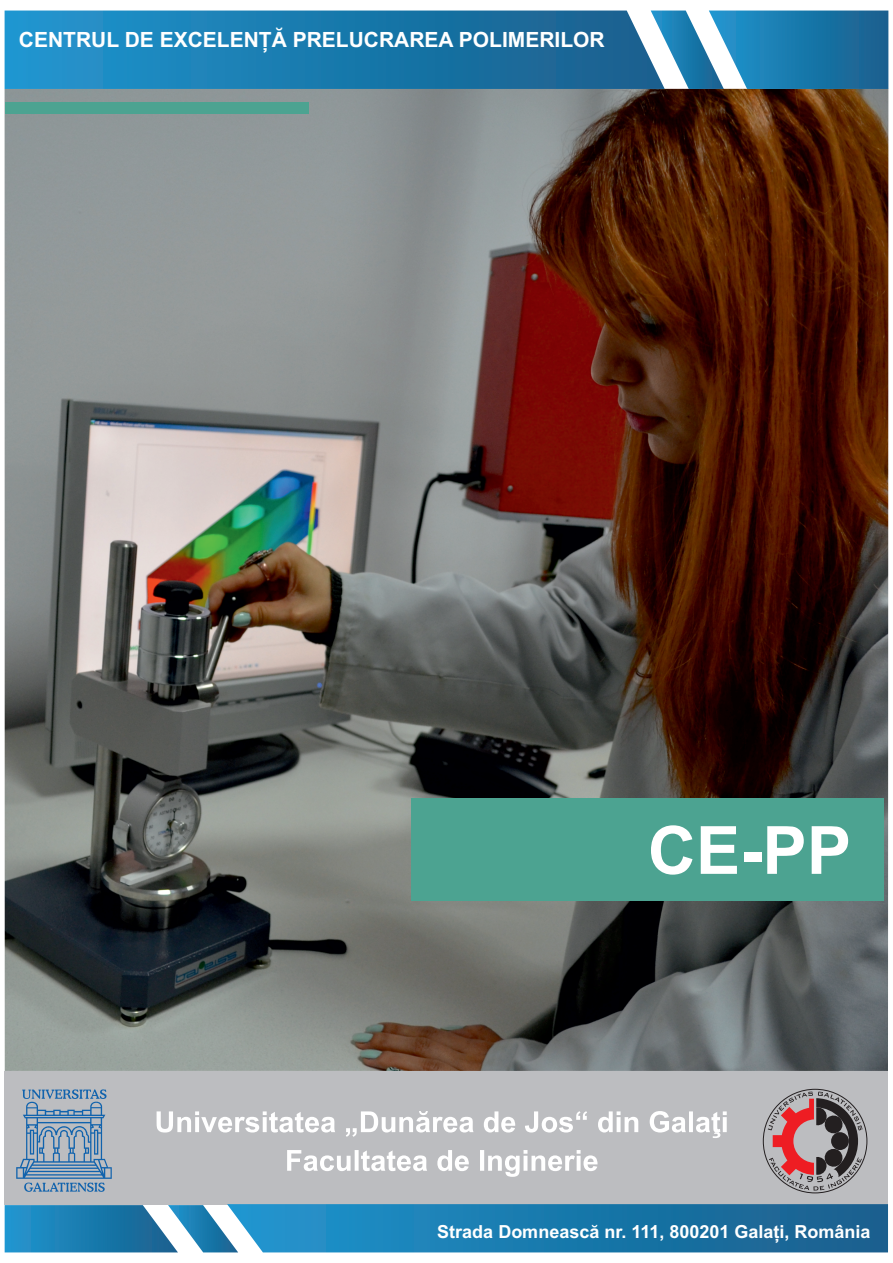
<style>
.page{position:relative;width:893px;height:1263px;background:#fff}
.page>*{position:absolute;margin:0;border:0;box-sizing:border-box;transform-origin:0 0}
.t1{font:700 66.6px "Arial";color:#fff}
.t2{font:700 21px "Arial";color:#fff}
.t3{font:700 18px "Arial";color:#fff}
</style>
<div class="page">
<img style="left:5px;top:89px;width:883px;height:982px">
<div style="left:5px;top:1071px;width:883px;height:133px;background:#bcbdc0"></div>
<svg style="left:5px;top:11px;width:646px;height:78px;background:#1d7caf"></svg>
<svg style="left:651px;top:11px;width:237px;height:78px"></svg>
<div style="left:5px;top:103px;width:303px;height:11px;background:#4ca391"></div>
<svg style="left:5px;top:1204px;width:883px;height:48px;background:#2881b1"></svg>
<div style="left:411px;top:799px;width:473px;height:102px;background:#4ca391"></div>
<svg style="left:16px;top:1089px;width:96px;height:103px"></svg>
<svg style="left:157px;top:1111px;width:570px;height:27px"></svg>
<svg style="left:287px;top:1150px;width:311px;height:27px"></svg>
<svg style="left:768px;top:1091px;width:94px;height:99px"></svg>
<p class="t2" style="left:19px;top:31px;width:587px">CENTRUL DE EXCELENȚĂ PRELUCRAREA POLIMERILOR</p>
<h1 class="t1" style="left:648px;top:825px;width:205px">CE-PP</h1>
<p class="t3" style="left:437px;top:1225px;width:435px">Strada Domnească nr. 111, 800201 Galați, România</p>
</div>
